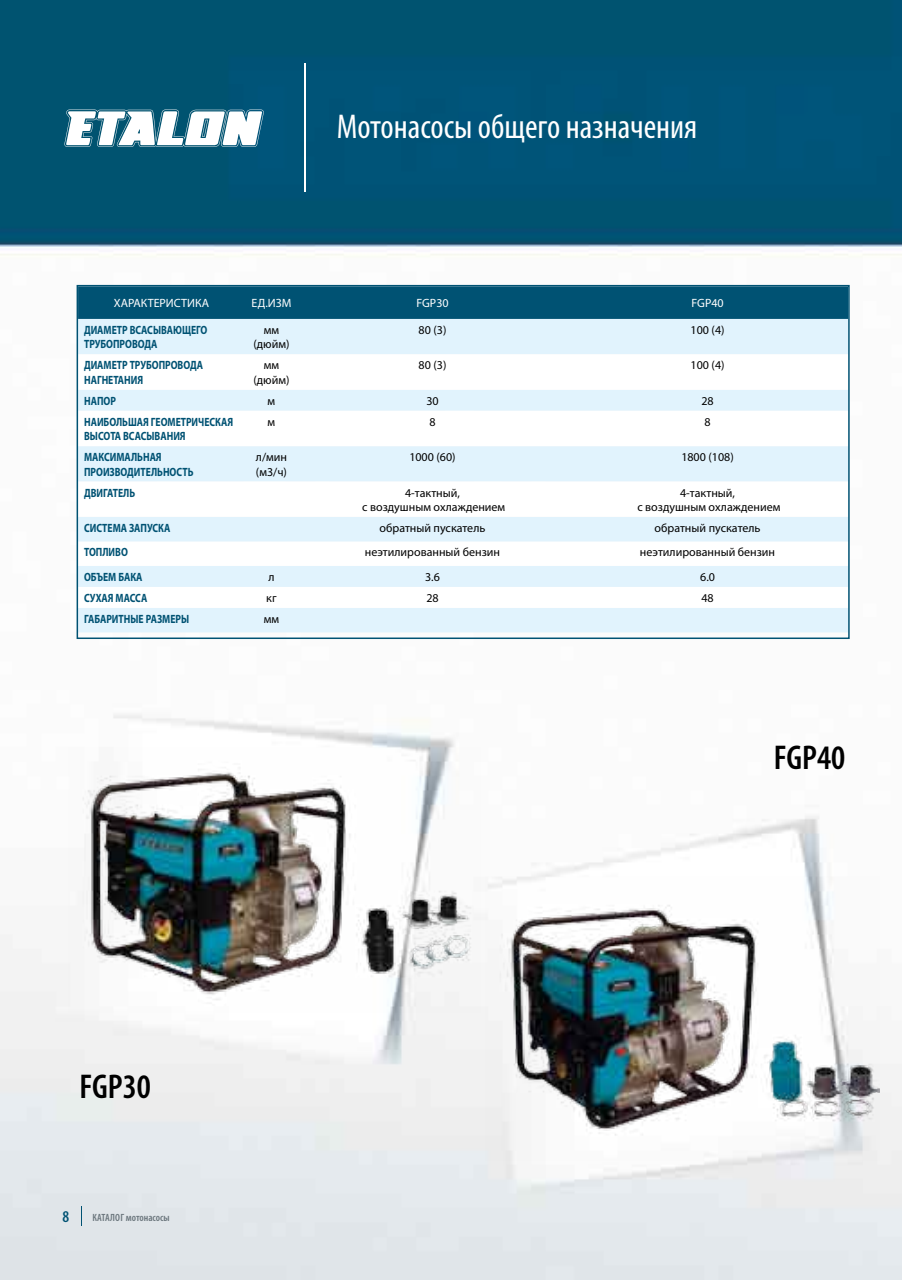
<style>
.page{position:relative;width:902px;height:1280px;background:#fff}
.page>*{position:absolute;margin:0;border:0;box-sizing:border-box;transform-origin:0 0}
.t1{font:condensed 34.5px "Myriad Pro";color:#fff}
.t2{font:600 condensed 34.5px "Myriad Pro";color:#000}
.t3{font:12px/14.4px "Myriad Pro";color:#000;text-align:center}
.t4{font:700 12px/14.4px "Myriad Pro";color:#005273;scale:.8 1}
.t5{font:12px "Myriad Pro";color:#fff}
.t6{font:600 condensed 10.5px "Myriad Pro";color:#6a757c}
</style>
<div class="page">
<img style="left:0;top:0;width:901px;height:1280px">
<svg style="left:64px;top:110px;width:200px;height:37px"></svg>
<hr style="left:304px;top:63px;width:2px;height:129px;background:#fff">
<svg style="left:81px;top:1206px;width:1px;height:20px"></svg>
<div style="left:80px;top:288px;width:766px;height:31px;background:#005273"></div>
<div style="left:80px;top:319px;width:766px;height:313px;background:#e1f3fd"></div>
<svg style="left:80px;top:354px;width:766px;height:254px"></svg>
<div style="left:80px;top:517px;width:766px;height:24px;background:#e1f3fd"></div>
<div style="left:77px;top:285px;width:772px;height:354px;border:2px solid #005273"></div>
<img style="left:485px;top:876px;width:394px;height:284px">
<img style="left:68px;top:747px;width:412px;height:265px">
<h1 class="t1" style="left:337px;top:105px;width:362px">Мотонасосы общего назначения</h1>
<p class="t5" style="left:114px;top:296px;width:97px">ХАРАКТЕРИСТИКА</p>
<p class="t5" style="left:251px;top:296px;width:41px">ЕД.ИЗМ</p>
<p class="t5" style="left:416px;top:296px;width:34px">FGP30</p>
<p class="t5" style="left:691px;top:296px;width:34px">FGP40</p>
<p class="t4" style="left:84px;top:322px;width:156px">ДИАМЕТР ВСАСЫВАЮЩЕГО<br>ТРУБОПРОВОДА</p>
<p class="t3" style="left:253px;top:323px;width:37px">мм (дюйм)</p>
<p class="t3" style="left:418px;top:323px;width:29px">80 (3)</p>
<p class="t3" style="left:690px;top:323px;width:35px">100 (4)</p>
<p class="t4" style="left:84px;top:358px;width:150px">ДИАМЕТР ТРУБОПРОВОДА<br>НАГНЕТАНИЯ</p>
<p class="t3" style="left:253px;top:358px;width:37px">мм (дюйм)</p>
<p class="t3" style="left:418px;top:358px;width:29px">80 (3)</p>
<p class="t3" style="left:690px;top:358px;width:35px">100 (4)</p>
<p class="t4" style="left:84px;top:393px;width:41px">НАПОР</p>
<p class="t3" style="left:267px;top:393px;width:9px">м</p>
<p class="t3" style="left:426px;top:393px;width:14px">30</p>
<p class="t3" style="left:701px;top:393px;width:14px">28</p>
<p class="t4" style="left:84px;top:414px;width:188px">НАИБОЛЬШАЯ ГЕОМЕТРИЧЕСКАЯ<br>ВЫСОТА ВСАСЫВАНИЯ</p>
<p class="t3" style="left:267px;top:414px;width:9px">м</p>
<p class="t3" style="left:429px;top:414px;width:8px">8</p>
<p class="t3" style="left:704px;top:414px;width:8px">8</p>
<p class="t4" style="left:84px;top:449px;width:137px">МАКСИМАЛЬНАЯ<br>ПРОИЗВОДИТЕЛЬНОСТЬ</p>
<p class="t3" style="left:256px;top:450px;width:33px;text-align:left">л/мин (м3/ч)</p>
<p class="t3" style="left:409px;top:450px;width:48px">1000 (60)</p>
<p class="t3" style="left:681px;top:450px;width:54px">1800 (108)</p>
<p class="t4" style="left:84px;top:485px;width:58px">ДВИГАТЕЛЬ</p>
<p class="t3" style="left:362px;top:485px;width:144px">4-тактный,<br>с воздушным охлаждением</p>
<p class="t3" style="left:637px;top:485px;width:144px">4-тактный,<br>с воздушным охлаждением</p>
<p class="t4" style="left:84px;top:520px;width:109px">СИСТЕМА ЗАПУСКА</p>
<p class="t3" style="left:379px;top:521px;width:107px">обратный пускатель</p>
<p class="t3" style="left:654px;top:521px;width:107px">обратный пускатель</p>
<p class="t4" style="left:84px;top:545px;width:56px">ТОПЛИВО</p>
<p class="t3" style="left:365px;top:545px;width:137px">неэтилированный бензин</p>
<p class="t3" style="left:640px;top:545px;width:137px">неэтилированный бензин</p>
<p class="t4" style="left:84px;top:569px;width:75px">ОБЪЕМ БАКА</p>
<p class="t3" style="left:268px;top:569px;width:8px">л</p>
<p class="t3" style="left:425px;top:569px;width:16px">3.6</p>
<p class="t3" style="left:700px;top:569px;width:16px">6.0</p>
<p class="t4" style="left:84px;top:590px;width:81px">СУХАЯ МАССА</p>
<p class="t3" style="left:266px;top:590px;width:12px">кг</p>
<p class="t3" style="left:426px;top:590px;width:14px">28</p>
<p class="t3" style="left:701px;top:590px;width:14px">48</p>
<p class="t4" style="left:84px;top:611px;width:133px">ГАБАРИТНЫЕ РАЗМЕРЫ</p>
<p class="t3" style="left:264px;top:611px;width:17px">мм</p>
<h1 class="t2" style="left:79px;top:1065px;width:73px">FGP30</h1>
<p class="t6" style="left:92px;top:1211px;width:79px">каталог мотонасосы</p>
<h1 class="t2" style="left:773px;top:736px;width:73px">FGP40</h1>
</div>
